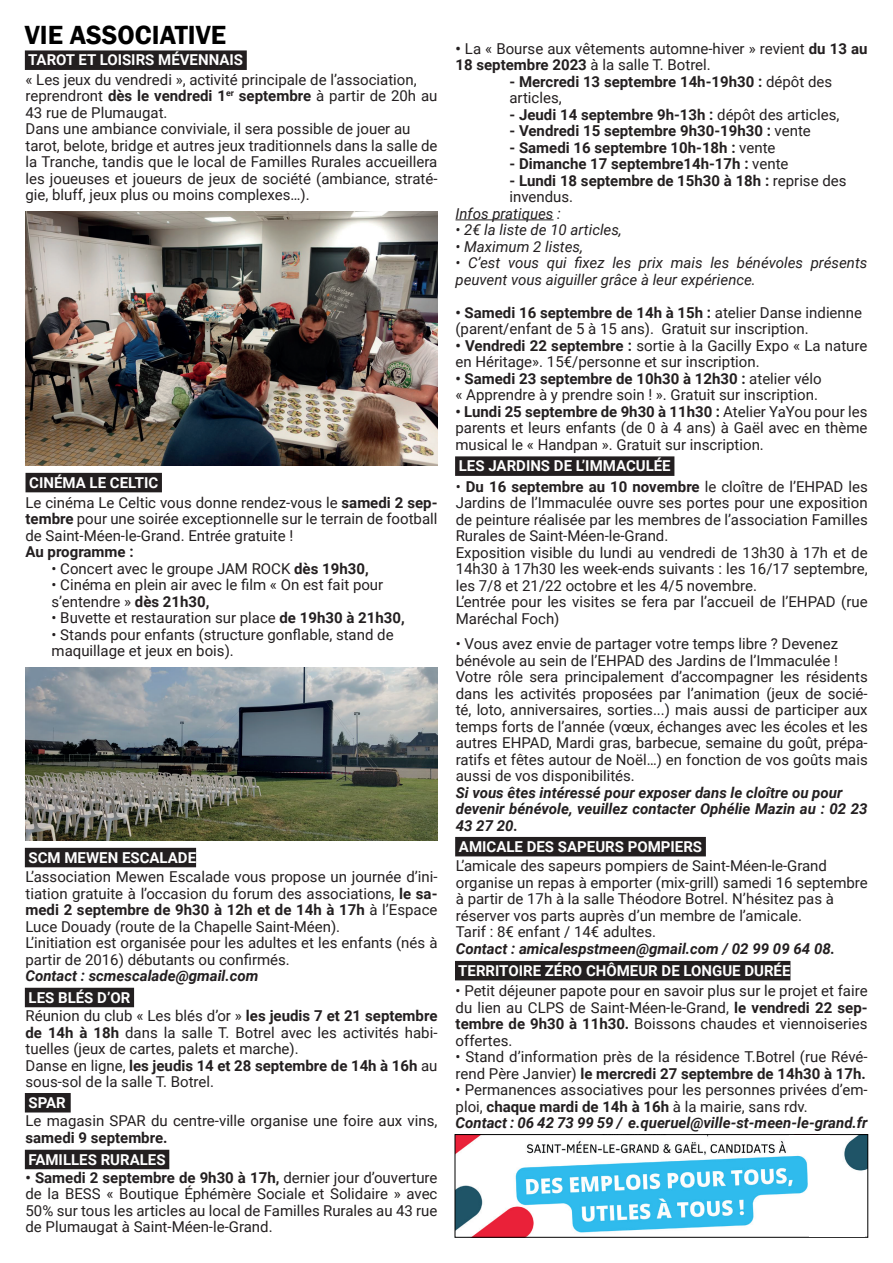
<style>
.page{position:relative;width:893px;height:1263px;background:#fff}
.page>*{position:absolute;margin:0;border:0;box-sizing:border-box;transform-origin:0 0}
.t1{font:600 27px "Franklin Gothic";color:#000}
.t2{font:15px/16.5px "Roboto";color:#231f20}
.t3{font:700 15px/16.5px "Roboto";color:#231f20}
.t4{font:italic 700 15px/16.5px "Roboto";color:#231f20}
.t5{font:700 15px "Roboto";color:#fff}
.t6{font:italic 15px/16.5px "Roboto";color:#231f20}
.s1{font-weight:700}
.s2{font-weight:700;color:#fff}
.s3{font-weight:400}
.s4{font-weight:700;font-style:italic}
</style>
<div class="page">
<div style="left:25px;top:1150px;width:144px;height:19px;background:#231f20"></div>
<div style="left:26px;top:473px;width:136px;height:19px;background:#231f20"></div>
<img style="left:26px;top:668px;width:411px;height:173px">
<div style="left:25px;top:50px;width:222px;height:20px;background:#231f20"></div>
<div style="left:25px;top:848px;width:171px;height:19px;background:#231f20"></div>
<div style="left:25px;top:1093px;width:46px;height:19px;background:#231f20"></div>
<div style="left:25px;top:988px;width:109px;height:19px;background:#231f20"></div>
<div style="left:455px;top:961px;width:335px;height:19px;background:#231f20"></div>
<div style="left:455px;top:456px;width:219px;height:20px;background:#231f20"></div>
<hr style="left:455px;top:219px;width:98px;height:1px;background:#231f20">
<img style="left:26px;top:212px;width:411px;height:254px">
<div style="left:455px;top:837px;width:251px;height:19px;background:#231f20"></div>
<img style="left:457px;top:1136px;width:409px;height:100px">
<div style="left:455px;top:1134px;width:413px;height:104px;border:1px solid #000"></div>
<div style="left:809px;top:1184px;width:56px;height:53px;background:#fff"></div>
<div style="left:789px;top:1135px;width:40px;height:14px;background:#fff"></div>
<h1 class="t1" style="left:25px;top:19px;width:203px">VIE ASSOCIATIVE</h1>
<p class="t5" style="left:28px;top:50px;width:216px">TAROT ET LOISIRS MÉVENNAIS</p>
<p class="t2" style="left:26px;top:71px;width:413px">« Les jeux du vendredi », activité principale de l’association, reprendront <span class="s1">dès le vendredi 1</span><sup>er</sup> <span class="s1">septembre</span> à partir de 20h au 43 rue de Plumaugat.<br>Dans une ambiance conviviale, il sera possible de jouer au tarot, belote, bridge et autres jeux traditionnels dans la salle de la Tranche, tandis que le local de Familles Rurales accueillera les joueuses et joueurs de jeux de société (ambiance, straté&shy;gie, bluff, jeux plus ou moins complexes…).</p>
<p class="t5" style="left:29px;top:472px;width:130px">CINÉMA LE CELTIC</p>
<p class="t2" style="left:26px;top:494px;width:413px;text-align:justify">Le cinéma Le Celtic vous donne rendez-vous le <span class="s1">samedi 2 sep&shy;tembre</span> pour une soirée exceptionnelle sur le terrain de football de Saint-Méen-le-Grand. Entrée gratuite !</p>
<p class="t3" style="left:26px;top:543px;width:110px">Au programme :</p>
<p class="t2" style="left:52px;top:560px;width:319px">• Concert avec le groupe JAM ROCK <span class="s1">dès 19h30,</span></p>
<p class="t2" style="left:52px;top:576px;width:333px">• Cinéma en plein air avec le film « On est fait pour s’entendre » <span class="s1">dès 21h30,</span></p>
<p class="t2" style="left:52px;top:609px;width:355px">• Buvette et restauration sur place <span class="s1">de 19h30 à 21h30,</span></p>
<p class="t2" style="left:52px;top:626px;width:344px">• Stands pour enfants (structure gonflable, stand de maquillage et jeux en bois).</p>
<p class="t5" style="left:29px;top:847px;width:169px">SCM MEWEN ESCALADE</p>
<p class="t2" style="left:26px;top:868px;width:413px">L’association Mewen Escalade vous propose un journée d’ini&shy;tiation gratuite à l’occasion du forum des associations, <span class="s1">le sa&shy;medi 2 septembre de 9h30 à 12h et de 14h à 17h</span> à l’Espace Luce Douady (route de la Chapelle Saint-Méen).<br>L’initiation est organisée pour les adultes et les enfants (nés à partir de 2016) débutants ou confirmés.</p>
<p class="t4" style="left:26px;top:967px;width:234px">Contact : scmescalade@gmail.com</p>
<p class="t2" style="left:26px;top:988px;width:413px;line-height:18.3px"><span class="s2">LES BLÉS D’OR<br></span>Réunion du club « Les blés d’or » <span class="s1">les jeudis 7 et 21 septembre</span></p>
<p class="t2" style="left:26px;top:1023px;width:413px"><span class="s1">de 14h à 18h</span> dans la salle T. Botrel avec les activités habi&shy;tuelles (jeux de cartes, palets et marche).<br>Danse en ligne, <span class="s1">les jeudis 14 et 28 septembre de 14h à 16h</span> au sous-sol de la salle T. Botrel.</p>
<p class="t5" style="left:29px;top:1092px;width:39px">SPAR</p>
<p class="t2" style="left:26px;top:1112px;width:413px">Le magasin SPAR du centre-ville organise une foire aux vins,</p>
<p class="t3" style="left:26px;top:1129px;width:144px">samedi 9 septembre.</p>
<p class="t5" style="left:29px;top:1149px;width:138px">FAMILLES RURALES</p>
<p class="t2" style="left:26px;top:1169px;width:413px;text-align:justify"><span class="s1">• Samedi 2 septembre de 9h30 à 17h,</span> dernier jour d’ouverture de la BESS « Boutique Éphémère Sociale et Solidaire » avec 50% sur tous les articles au local de Familles Rurales au 43 rue de Plumaugat à Saint-Méen-le-Grand.</p>
<p class="t2" style="left:455px;top:40px;width:413px"><span class="s1">•</span> La « Bourse aux vêtements automne-hiver » revient <span class="s1">du 13 au<br>18 septembre 2023</span> à la salle T. Botrel.</p>
<p class="t3" style="left:509px;top:73px;width:324px">- Mercredi 13 septembre 14h-19h30 : <span class="s3">dépôt des articles,</span></p>
<p class="t3" style="left:509px;top:106px;width:331px">- Jeudi 14 septembre 9h-13h : <span class="s3">dépôt des articles,</span></p>
<p class="t3" style="left:509px;top:122px;width:303px">- Vendredi 15 septembre 9h30-19h30 : <span class="s3">vente</span></p>
<p class="t3" style="left:509px;top:139px;width:268px">- Samedi 16 septembre 10h-18h : <span class="s3">vente</span></p>
<p class="t3" style="left:509px;top:155px;width:281px">- Dimanche 17 septembre14h-17h : <span class="s3">vente</span></p>
<p class="t3" style="left:509px;top:172px;width:339px">- Lundi 18 septembre de 15h30 à 18h : <span class="s3">reprise des invendus.</span></p>
<p class="t6" style="left:455px;top:205px;width:107px">Infos pratiques :</p>
<p class="t6" style="left:455px;top:221px;width:168px">• 2€ la liste de 10 articles,</p>
<p class="t6" style="left:455px;top:238px;width:129px">• Maximum 2 listes,</p>
<p class="t6" style="left:455px;top:254px;width:413px">• C’est vous qui fixez les prix mais les bénévoles présents peuvent vous aiguiller grâce à leur expérience.</p>
<p class="t2" style="left:455px;top:304px;width:408px"><span class="s1">• Samedi 16 septembre de 14h à 15h :</span> atelier Danse indienne (parent/enfant de 5 à 15 ans). Gratuit sur inscription.</p>
<p class="t2" style="left:455px;top:337px;width:413px"><span class="s1">• Vendredi 22 septembre :</span> sortie à la Gacilly Expo « La nature en Héritage». 15€/personne et sur inscription.</p>
<p class="t2" style="left:455px;top:370px;width:368px"><span class="s1">• Samedi 23 septembre de 10h30 à 12h30 :</span> atelier vélo « Apprendre à y prendre soin ! ». Gratuit sur inscription.</p>
<p class="t2" style="left:455px;top:403px;width:413px;text-align:justify"><span class="s1">• Lundi 25 septembre de 9h30 à 11h30 :</span> Atelier YaYou pour les parents et leurs enfants (de 0 à 4 ans) à Gaël avec en thème musical le « Handpan ». Gratuit sur inscription.</p>
<p class="t5" style="left:459px;top:456px;width:213px">LES JARDINS DE L’IMMACULÉE</p>
<p class="t2" style="left:456px;top:478px;width:413px">• <span class="s1">Du 16 septembre au 10 novembre</span> le cloître de l’EHPAD les Jardins de l’Immaculée ouvre ses portes pour une exposition de peinture réalisée par les membres de l’association Familles Rurales de Saint-Méen-le-Grand.<br>Exposition visible du lundi au vendredi de 13h30 à 17h et de 14h30 à 17h30 les week-ends suivants : les 16/17 septembre, les 7/8 et 21/22 octobre et les 4/5 novembre.<br>L’entrée pour les visites se fera par l’accueil de l’EHPAD (rue Maréchal Foch)</p>
<p class="t2" style="left:456px;top:635px;width:413px">• Vous avez envie de partager votre temps libre ? Devenez bénévole au sein de l’EHPAD des Jardins de l’Immaculée !<br>Votre rôle sera principalement d’accompagner les résidents dans les activités proposées par l’animation (jeux de socié&shy;té, loto, anniversaires, sorties...) mais aussi de participer aux temps forts de l’année (vœux, échanges avec les écoles et les autres EHPAD, Mardi gras, barbecue, semaine du goût, prépa&shy;ratifs et fêtes autour de Noël…) en fonction de vos goûts mais aussi de vos disponibilités.</p>
<p class="t4" style="left:456px;top:784px;width:413px">Si vous êtes intéressé pour exposer dans le cloître ou pour devenir bénévole, veuillez contacter Ophélie Mazin au : 02 23<br>43 27 20.</p>
<p class="t5" style="left:459px;top:836px;width:245px">AMICALE DES SAPEURS POMPIERS</p>
<p class="t2" style="left:456px;top:857px;width:413px">L’amicale des sapeurs pompiers de Saint-Méen-le-Grand organise un repas à emporter (mix-grill) samedi 16 septembre à partir de 17h à la salle Théodore Botrel. N’hésitez pas à réserver vos parts auprès d’un membre de l’amicale.<br>Tarif : 8€ enfant / 14€ adultes.</p>
<p class="t4" style="left:456px;top:940px;width:381px">Contact : amicalespstmeen@gmail.com / 02 99 09 64 08.</p>
<p class="t5" style="left:458px;top:960px;width:334px">TERRITOIRE ZÉRO CHÔMEUR DE LONGUE DURÉE</p>
<p class="t2" style="left:456px;top:982px;width:413px;text-align:justify">• Petit déjeuner papote pour en savoir plus sur le projet et faire du lien au CLPS de Saint-Méen-le-Grand, <span class="s1">le vendredi 22 sep&shy;tembre de 9h30 à 11h30.</span> Boissons chaudes et viennoiseries offertes.</p>
<p class="t2" style="left:456px;top:1048px;width:413px">• Stand d’information près de la résidence T.Botrel (rue Révé&shy;rend Père Janvier) <span class="s1">le mercredi 27 septembre de 14h30 à 17h.</span></p>
<p class="t2" style="left:456px;top:1081px;width:413px">• Permanences associatives pour les personnes privées d’em&shy;ploi, <span class="s1">chaque mardi de 14h à 16h</span> à la mairie, sans rdv.<br><span class="s4">Contact : 06 42 73 99 59 / e.queruel@ville-st-meen-le-grand.fr</span></p>
</div>
